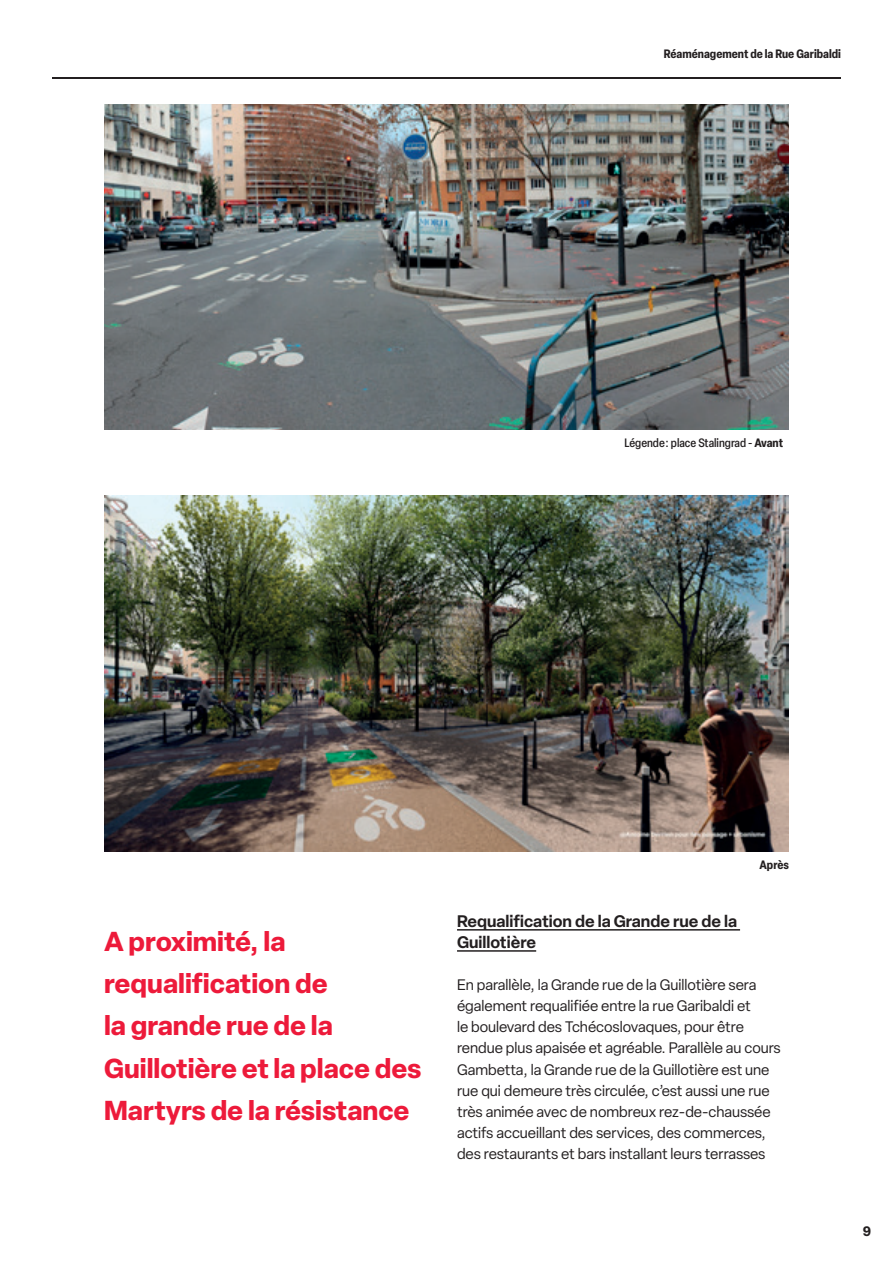
<style>
.page{position:relative;width:893px;height:1263px;background:#fff}
.page>*{position:absolute;margin:0;border:0;box-sizing:border-box;transform-origin:0 0}
.H2_-_Rouge_MIN{font:700 27px/42.2px "Elza";color:#ed1a3a}
.H3_-_Intertitre_-_Noir_Souligné{font:600 16.5px/21.1px "Elza";color:#231f20}
.Texte_courant_-_Noir{font:15px/21.1px "Elza";color:#231f20}
.t1{font:700 13.5px "Elza Text";color:#231f20}
.Légende_Photo_-_Droite{font:700 condensed 12px "Elza";color:#231f20}
.Légende_Photo_-_Droite-2{font:500 condensed 12px "Elza";color:#231f20}
.s1{font-weight:700}
</style>
<div class="page">
<img style="left:104px;top:104px;width:685px;height:325px">
<img style="left:104px;top:495px;width:685px;height:357px">
<hr style="left:457px;top:929px;width:283px;height:1px;background:#231f20">
<hr style="left:457px;top:950px;width:79px;height:2px;background:#231f20">
<hr style="left:52px;top:77px;width:789px;height:2px;background:#231f20">
<p class="Légende_Photo_-_Droite" style="left:664px;top:45px;width:179px">Réaménagement de la Rue Garibaldi</p>
<p class="Légende_Photo_-_Droite-2" style="left:624px;top:435px;width:160px">Légende : place Stalingrad - <span class="s1">Avant</span></p>
<p class="H2_-_Rouge_MIN" style="left:104px;top:919px;width:319px">A proximité, la requalification de<br>la grande rue de la<br>Guillotière et la place des<br>Martyrs de la résistance</p>
<p class="Légende_Photo_-_Droite" style="left:759px;top:856px;width:31px">Après</p>
<p class="H3_-_Intertitre_-_Noir_Souligné" style="left:457px;top:910px;width:282px">Requalification de la Grande rue de la<br>Guillotière</p>
<p class="Texte_courant_-_Noir" style="left:457px;top:974px;width:325px">En parallèle, la Grande rue de la Guillotière sera également requalifiée entre la rue Garibaldi et<br>le boulevard des Tchécoslovaques, pour être rendue plus apaisée et agréable. Parallèle au cours Gambetta, la Grande rue de la Guillotière est une rue qui demeure très circulée, c’est aussi une rue très animée avec de nombreux rez-de-chaussée actifs accueillant des services, des commerces, des restaurants et bars installant leurs terrasses</p>
<p class="t1" style="left:863px;top:1221px;width:10px">9</p>
</div>
